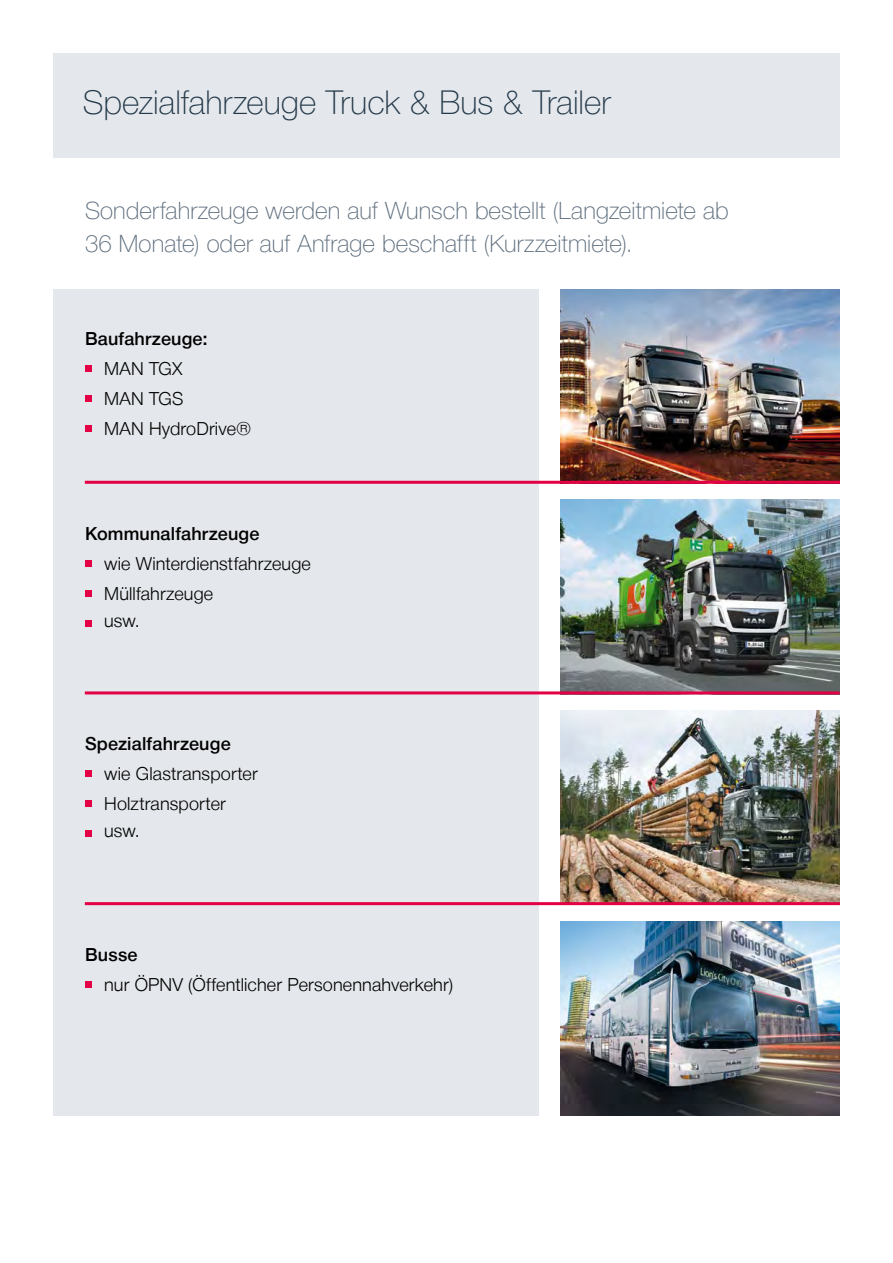
<style>
.page{position:relative;width:893px;height:1263px;background:#fff}
.page>*{position:absolute;margin:0;border:0;box-sizing:border-box;transform-origin:0 0}
.t1{font:100 33px "Man Global";letter-spacing:.005em;color:#233849}
.t2{font:100 24px/33px "Man Global";letter-spacing:.005em;color:#5b6b7b}
.t3{font:300 18px/30px "MAN Sans Global";letter-spacing:.01em;color:#000}
.t4{font:500 18px "MAN Sans Global";letter-spacing:.01em;color:#000}
</style>
<div class="page">
<div style="left:53px;top:53px;width:787px;height:104px;background:#e4e7eb"></div>
<div style="left:53px;top:289px;width:486px;height:826px;background:#e4e7eb"></div>
<div style="left:85px;top:365px;width:6px;height:7px;background:#e30045"></div>
<div style="left:85px;top:395px;width:6px;height:7px;background:#e30045"></div>
<div style="left:85px;top:425px;width:6px;height:7px;background:#e30045"></div>
<img style="left:560px;top:289px;width:280px;height:192px">
<img style="left:560px;top:500px;width:280px;height:191px">
<img style="left:560px;top:710px;width:280px;height:192px">
<img style="left:560px;top:921px;width:280px;height:194px">
<hr style="left:85px;top:481px;width:755px;height:3px;background:#e30045">
<hr style="left:85px;top:691px;width:755px;height:3px;background:#e30045">
<hr style="left:85px;top:902px;width:755px;height:3px;background:#e30045">
<div style="left:85px;top:560px;width:6px;height:7px;background:#e30045"></div>
<div style="left:85px;top:590px;width:6px;height:7px;background:#e30045"></div>
<div style="left:85px;top:620px;width:6px;height:7px;background:#e30045"></div>
<svg style="left:85px;top:771px;width:6px;height:6px"></svg>
<svg style="left:85px;top:801px;width:6px;height:6px"></svg>
<svg style="left:85px;top:831px;width:6px;height:6px"></svg>
<div style="left:85px;top:981px;width:6px;height:7px;background:#e30045"></div>
<h1 class="t1" style="left:83px;top:84px;width:529px">Spezialfahrzeuge Truck &amp; Bus &amp; Trailer</h1>
<h2 class="t2" style="left:85px;top:194px;width:645px">Sonderfahrzeuge werden auf Wunsch bestellt (Langzeitmiete ab<br>36 Monate) oder auf Anfrage beschafft (Kurzzeitmiete).</h2>
<p class="t4" style="left:85px;top:328px;width:124px">Baufahrzeuge:</p>
<p class="t3" style="left:104px;top:353px;width:148px">MAN TGX<br>MAN TGS<br>MAN HydroDrive®</p>
<p class="t4" style="left:85px;top:523px;width:176px">Kommunalfahrzeuge</p>
<p class="t3" style="left:104px;top:548px;width:208px">wie Winterdienstfahrzeuge<br>Müllfahrzeuge</p>
<p class="t3" style="left:104px;top:605px;width:37px">usw.</p>
<p class="t4" style="left:85px;top:733px;width:147px">Spezialfahrzeuge</p>
<p class="t3" style="left:104px;top:759px;width:155px">wie Glastransporter<br>Holztransporter</p>
<p class="t3" style="left:104px;top:816px;width:37px">usw.</p>
<p class="t4" style="left:85px;top:944px;width:54px">Busse</p>
<p class="t3" style="left:104px;top:969px;width:350px">nur ÖPNV (Öffentlicher Personennahverkehr)</p>
</div>
